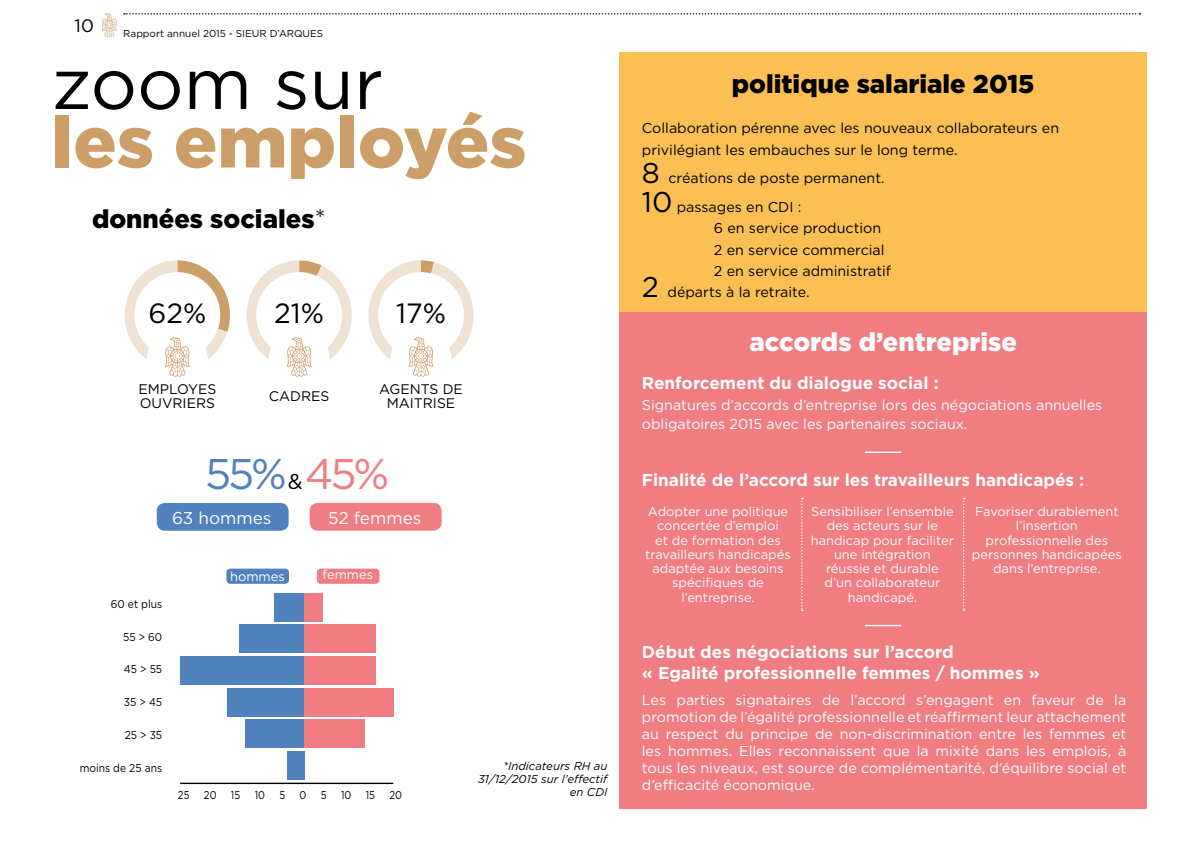
<style>
.page{position:relative;width:1191px;height:842px;background:#fff}
.page>*{position:absolute;margin:0;border:0;box-sizing:border-box;transform-origin:0 0}
.t1{font:900 72px "Gotham";color:#cc9f69}
.t2{font:72px "Gotham";color:#000}
.t3{font:42.8px "Gotham";color:#5182be}
.t4{font:27.8px "Gotham";color:#000}
.t5{font:900 25.6px "Gotham";color:#000}
.t6{font:900 25.6px "Gotham";color:#fff}
.t7{font:18px "Gotham";color:#000}
.t8{font:700 17.2px/21.4px "Gotham";color:#fff}
.t9{font:17.2px "Gotham";color:#fff}
.t10{font:14.2px/17.2px "Gotham";color:#fff;text-align:justify}
.t11{font:14.2px/21.4px "Gotham";color:#000}
.t12{font:14px/14px "Gotham";color:#000}
.t13{font:12.8px/14.2px "Gotham";color:#fff;text-align:center}
.t14{font:italic 11.4px/12.8px "Gotham";color:#000;text-align:right}
.t15{font:11.4px "Gotham";color:#000;scale:.9 1}
.t16{font:11.4px "Gotham";color:#000;scale:.84 1}
.t17{font:10px "Gotham";color:#000}
.s1{font-weight:300;font-size:27.2px}
.s2{font-size:21.4px;color:#000}
.s3{color:#ef7d81}
.s4{font-size:28.6px}
</style>
<div class="page">
<div style="left:619px;top:312px;width:528px;height:497px;background:#ef7d81"></div>
<div style="left:619px;top:52px;width:528px;height:260px;background:#fbbf54"></div>
<svg style="left:125px;top:260px;width:105px;height:117px"></svg>
<svg style="left:246px;top:260px;width:106px;height:117px"></svg>
<svg style="left:368px;top:260px;width:105px;height:117px"></svg>
<div style="left:226px;top:569px;width:63px;height:15px;background:#5182be;border-radius:4px"></div>
<div style="left:317px;top:569px;width:62px;height:15px;background:#ef7d81;border-radius:4px"></div>
<div style="left:157px;top:503px;width:132px;height:28px;background:#5182be;border-radius:8px"></div>
<div style="left:310px;top:503px;width:131px;height:28px;background:#ef7d81;border-radius:8px"></div>
<svg style="left:801px;top:498px;width:2px;height:113px"></svg>
<svg style="left:963px;top:498px;width:1px;height:113px"></svg>
<hr style="left:865px;top:452px;width:36px;height:1px;background:#fff">
<hr style="left:865px;top:625px;width:36px;height:1px;background:#fff">
<div style="left:275px;top:593px;width:29px;height:29px;background:#5182be"></div>
<div style="left:239px;top:625px;width:65px;height:28px;background:#5182be"></div>
<div style="left:228px;top:688px;width:76px;height:29px;background:#5182be"></div>
<div style="left:245px;top:719px;width:59px;height:29px;background:#5182be"></div>
<div style="left:287px;top:751px;width:17px;height:29px;background:#5182be"></div>
<div style="left:180px;top:656px;width:124px;height:29px;background:#5182be"></div>
<div style="left:304px;top:593px;width:18px;height:29px;background:#ef7d81"></div>
<div style="left:304px;top:625px;width:71px;height:28px;background:#ef7d81"></div>
<div style="left:304px;top:688px;width:89px;height:29px;background:#ef7d81"></div>
<div style="left:304px;top:719px;width:60px;height:29px;background:#ef7d81"></div>
<div style="left:304px;top:656px;width:71px;height:29px;background:#ef7d81"></div>
<hr style="left:180px;top:783px;width:213px;height:1px;background:#000">
<svg style="left:102px;top:13px;width:15px;height:24px"></svg>
<svg style="left:124px;top:13px;width:1016px;height:2px"></svg>
<p class="t7" style="left:75px;top:14px;width:21px">10</p>
<p class="t17" style="left:123px;top:27px;width:201px">Rapport annuel 2015 - SIEUR D’ARQUES</p>
<h1 class="t2" style="left:52px;top:37px;width:333px">zoom sur</h1>
<h1 class="t1" style="left:52px;top:92px;width:476px">les employés</h1>
<h3 class="t5" style="left:92px;top:201px;width:236px">données sociales<span class="s1">*</span></h3>
<h3 class="t4" style="left:148px;top:295px;width:59px">62%</h3>
<p class="t12" style="left:138px;top:382px;width:79px">EMPLOYES<br>OUVRIERS</p>
<h3 class="t4" style="left:274px;top:295px;width:51px">21%</h3>
<p class="t12" style="left:269px;top:389px;width:62px">CADRES</p>
<h3 class="t4" style="left:396px;top:295px;width:51px">17%</h3>
<p class="t12" style="left:379px;top:382px;width:85px;text-align:center">AGENTS DE<br>MAITRISE</p>
<h2 class="t3" style="left:205px;top:446px;width:185px">55% <span class="s2">&amp;</span> <span class="s3">45%</span></h2>
<p class="t9" style="left:172px;top:507px;width:101px">63 hommes</p>
<p class="t9" style="left:328px;top:506px;width:95px">52 femmes</p>
<p class="t13" style="left:230px;top:569px;width:56px">hommes</p>
<p class="t13" style="left:322px;top:567px;width:52px">femmes</p>
<p class="t15" style="left:111px;top:596px;width:59px">60 et plus</p>
<p class="t15" style="left:123px;top:629px;width:45px">55 &gt; 60</p>
<p class="t15" style="left:124px;top:662px;width:44px">45 &gt; 55</p>
<p class="t15" style="left:124px;top:695px;width:44px">35 &gt; 45</p>
<p class="t15" style="left:125px;top:728px;width:43px">25 &gt; 35</p>
<p class="t15" style="left:80px;top:761px;width:93px">moins de 25 ans</p>
<p class="t14" style="left:478px;top:759px;width:131px">*Indicateurs RH au<br>31/12/2015 sur l’effectif en CDI</p>
<p class="t16" style="left:178px;top:788px;width:15px">25</p>
<p class="t16" style="left:204px;top:788px;width:17px">20</p>
<p class="t16" style="left:231px;top:788px;width:13px">15</p>
<p class="t16" style="left:255px;top:788px;width:14px">10</p>
<p class="t16" style="left:279px;top:788px;width:8px">5</p>
<p class="t16" style="left:300px;top:788px;width:10px">0</p>
<p class="t16" style="left:321px;top:788px;width:8px">5</p>
<p class="t16" style="left:341px;top:788px;width:14px">10</p>
<p class="t16" style="left:366px;top:788px;width:13px">15</p>
<p class="t16" style="left:389px;top:788px;width:17px">20</p>
<h3 class="t5" style="left:732px;top:66px;width:304px">politique salariale 2015</h3>
<p class="t11" style="left:642px;top:117px;width:419px">Collaboration pérenne avec les nouveaux collaborateurs en privilégiant les embauches sur le long terme.</p>
<p class="t11" style="left:642px;top:164px;width:244px;line-height:28.6px"><span class="s4">8</span> créations de poste permanent.<br><span class="s4">10</span> passages en CDI :</p>
<p class="t11" style="left:714px;top:217px;width:169px">6 en service production</p>
<p class="t11" style="left:714px;top:239px;width:172px">2 en service commercial</p>
<p class="t11" style="left:714px;top:260px;width:179px">2 en service administratif</p>
<p class="t11" style="left:642px;top:281px;width:169px"><span class="s4">2</span> départs à la retraite.</p>
<h3 class="t6" style="left:749px;top:324px;width:269px">accords d’entreprise</h3>
<p class="t8" style="left:642px;top:372px;width:298px">Renforcement du dialogue social :</p>
<p class="t10" style="left:642px;top:396px;width:462px;line-height:18.6px">Signatures d’accords d’entreprise lors des négociations annuelles obligatoires 2015 avec les partenaires sociaux.</p>
<p class="t8" style="left:642px;top:469px;width:444px">Finalité de l’accord sur les travailleurs handicapés :</p>
<p class="t13" style="left:645px;top:504px;width:147px">Adopter une politique concertée d’emploi<br>et de formation des travailleurs handicapés adaptée aux besoins spécifiques de l’entreprise.</p>
<p class="t13" style="left:810px;top:504px;width:145px">Sensibiliser l’ensemble des acteurs sur le handicap pour faciliter une intégration réussie et durable d’un collaborateur handicapé.</p>
<p class="t13" style="left:972px;top:504px;width:151px">Favoriser durablement l’insertion professionnelle des personnes handicapées dans l’entreprise.</p>
<p class="t8" style="left:642px;top:641px;width:399px">Début des négociations sur l’accord<br>« Egalité professionnelle femmes / hommes »</p>
<p class="t10" style="left:642px;top:690px;width:486px">Les parties signataires de l’accord s’engagent en faveur de la promotion de l’égalité professionnelle et réaffirment leur attachement au respect du principe de non-discrimination entre les femmes et les hommes. Elles reconnaissent que la mixité dans les emplois, à tous les niveaux, est source de complémentarité, d’équilibre social et d’efficacité économique.</p>
</div>
